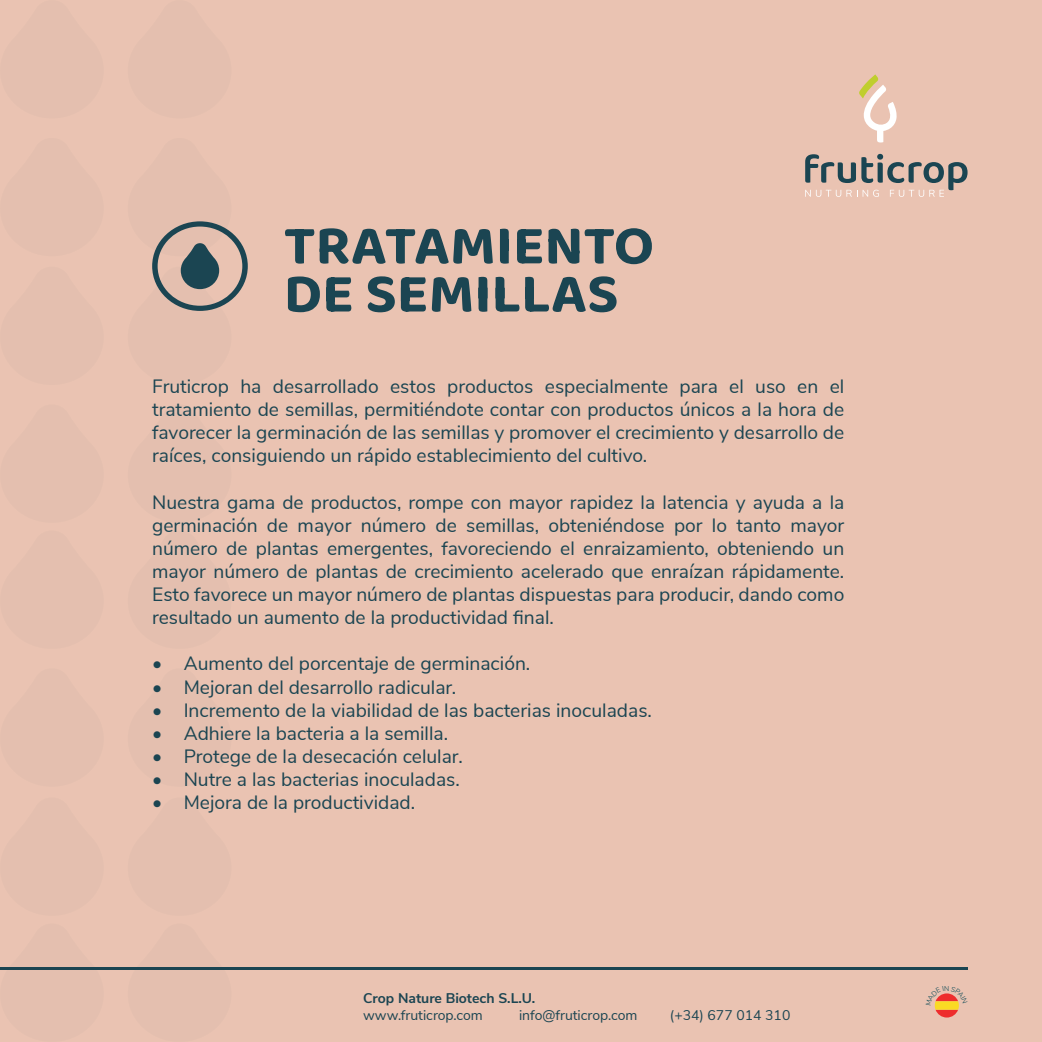
<style>
.page{position:relative;width:1042px;height:1042px;background:#eac3b2}
.page>*{position:absolute;margin:0;border:0;box-sizing:border-box;transform-origin:0 0}
.TEXTO{font:19.25px/23.1px "Nunito Sans";color:#1b4552;text-align:justify}
.DATOS{font:14px "Nunito Sans";color:#1b4552}
.DATOS-2{font:700 14px "Nunito Sans";color:#1b4552}
.t1{font:300 7px "Nunito Sans";color:#004350}
</style>
<div class="page">
<svg style="left:805px;top:154px;width:162px;height:43px"></svg>
<svg style="left:859px;top:74px;width:38px;height:68px"></svg>
<hr style="left:0;top:967px;width:967px;height:3px;background:#1b4552">
<svg style="left:285px;top:229px;width:29px;height:35px"></svg>
<svg style="left:320px;top:228px;width:173px;height:36px"></svg>
<svg style="left:500px;top:229px;width:9px;height:35px"></svg>
<svg style="left:517px;top:229px;width:25px;height:34px"></svg>
<svg style="left:548px;top:228px;width:104px;height:36px"></svg>
<svg style="left:288px;top:276px;width:32px;height:36px"></svg>
<svg style="left:326px;top:277px;width:25px;height:34px"></svg>
<svg style="left:368px;top:276px;width:27px;height:36px"></svg>
<svg style="left:401px;top:277px;width:25px;height:34px"></svg>
<svg style="left:432px;top:277px;width:39px;height:35px"></svg>
<svg style="left:478px;top:277px;width:9px;height:35px"></svg>
<svg style="left:496px;top:277px;width:23px;height:34px"></svg>
<svg style="left:525px;top:276px;width:91px;height:36px"></svg>
<svg style="left:152px;top:221px;width:96px;height:90px"></svg>
<svg style="left:934px;top:993px;width:25px;height:24px"></svg>
<p class="TEXTO" style="left:152px;top:374px;width:694px">Fruticrop ha desarrollado estos productos especialmente para el uso en el tratamiento de semillas, permitiéndote contar con productos únicos a la hora de favorecer la germinación de las semillas y promover el crecimiento y desarrollo de raíces, consiguiendo un rápido establecimiento del cultivo.</p>
<p class="TEXTO" style="left:152px;top:489px;width:694px">Nuestra gama de productos, rompe con mayor rapidez la latencia y ayuda a la germinación de mayor número de semillas, obteniéndose por lo tanto mayor número de plantas emergentes, favoreciendo el enraizamiento, obteniendo un mayor número de plantas de crecimiento acelerado que enraízan rápidamente.<br>Esto favorece un mayor número de plantas dispuestas para producir, dando como resultado un aumento de la productividad final.</p>
<p class="TEXTO" style="left:152px;top:651px;width:380px">• Aumento del porcentaje de germinación.</p>
<p class="TEXTO" style="left:152px;top:674px;width:306px">• Mejoran del desarrollo radicular.</p>
<p class="TEXTO" style="left:152px;top:697px;width:501px">• Incremento de la viabilidad de las bacterias inoculadas.</p>
<p class="TEXTO" style="left:152px;top:720px;width:297px">• Adhiere la bacteria a la semilla.</p>
<p class="TEXTO" style="left:152px;top:743px;width:312px">• Protege de la desecación celular.</p>
<p class="TEXTO" style="left:152px;top:766px;width:309px">• Nutre a las bacterias inoculadas.</p>
<p class="TEXTO" style="left:152px;top:789px;width:264px">• Mejora de la productividad.</p>
<p class="DATOS-2" style="left:363px;top:988px;width:174px">Crop Nature Biotech S.L.U.</p>
<p class="DATOS" style="left:363px;top:1005px;width:121px">www.fruticrop.com</p>
<p class="DATOS" style="left:519px;top:1005px;width:120px">info@fruticrop.com</p>
<p class="DATOS" style="left:670px;top:1005px;width:122px">(+34) 677 014 310</p>
<p class="t1" style="left:944px;top:983px;width:7px">N</p>
</div>
